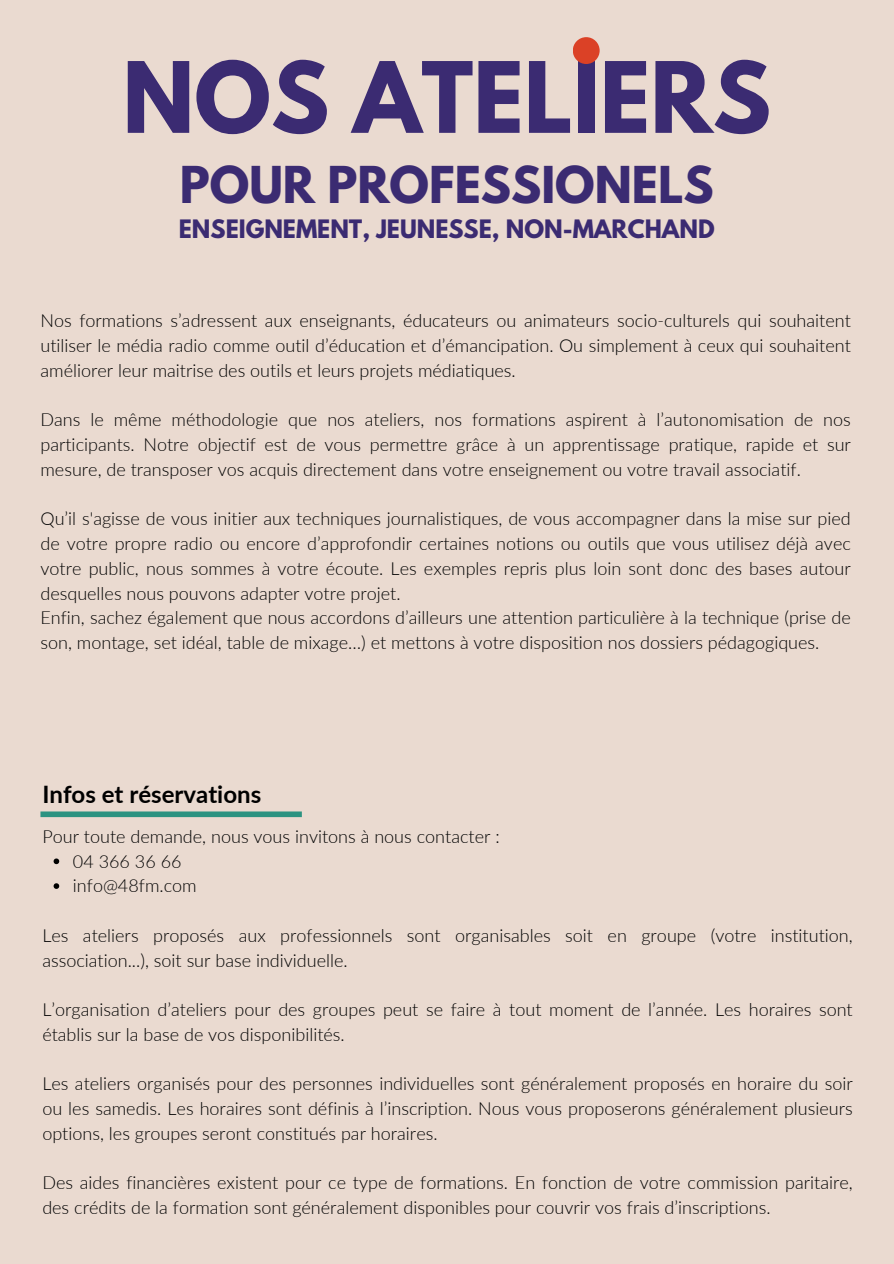
<style>
.page{position:relative;width:894px;height:1264px;background:#fff}
.page>*{position:absolute;margin:0;border:0;box-sizing:border-box;transform-origin:0 0}
.t1{font:700 87px "League Spartan";color:#3b2b72}
.t2{font:700 45px "League Spartan";color:#3b2b72}
.t3{font:700 24px "Lato";color:#000}
.t4{font:700 22.5px "League Spartan";color:#3b2b72}
.t5{font:300 18px/24.8px "Lato";color:#000}
</style>
<div class="page">
<div style="left:0;top:0;width:893px;height:1263px;background:#eadad0"></div>
<div style="left:572px;top:37px;width:27px;height:27px;background:#db4126;border-radius:50%"></div>
<svg style="left:54px;top:858px;width:5px;height:6px"></svg>
<svg style="left:54px;top:883px;width:5px;height:5px"></svg>
<div style="left:40px;top:811px;width:262px;height:6px;background:#2c9381"></div>
<h1 class="t1" style="left:122px;top:54px;width:650px">NOS ATELIERS</h1>
<h1 class="t2" style="left:180px;top:162px;width:535px">POUR PROFESSIONELS</h1>
<h1 class="t4" style="left:179px;top:217px;width:537px">ENSEIGNEMENT, JEUNESSE, NON-MARCHAND</h1>
<p class="t5" style="left:40px;top:308px;width:811px;text-align:justify">Nos formations s’adressent aux enseignants, éducateurs ou animateurs socio-culturels qui souhaitent utiliser le média radio comme outil d’éducation et d’émancipation. Ou simplement à ceux qui souhaitent améliorer leur maitrise des outils et leurs projets médiatiques.</p>
<p class="t5" style="left:40px;top:407px;width:811px;text-align:justify">Dans le même méthodologie que nos ateliers, nos formations aspirent à l’autonomisation de nos participants. Notre objectif est de vous permettre grâce à un apprentissage pratique, rapide et sur mesure, de transposer vos acquis directement dans votre enseignement ou votre travail associatif.</p>
<p class="t5" style="left:40px;top:506px;width:811px;text-align:justify">Qu’il s'agisse de vous initier aux techniques journalistiques, de vous accompagner dans la mise sur pied de votre propre radio ou encore d’approfondir certaines notions ou outils que vous utilisez déjà avec votre public, nous sommes à votre écoute. Les exemples repris plus loin sont donc des bases autour desquelles nous pouvons adapter votre projet.</p>
<p class="t5" style="left:40px;top:605px;width:811px">Enfin, sachez également que nous accordons d’ailleurs une attention particulière à la technique (prise de son, montage, set idéal, table de mixage…) et mettons à votre disposition nos dossiers pédagogiques.</p>
<p class="t3" style="left:42px;top:779px;width:220px">Infos et réservations</p>
<p class="t5" style="left:42px;top:823px;width:459px">Pour toute demande, nous vous invitons à nous contacter :</p>
<p class="t5" style="left:73px;top:848px;width:110px">04 366 36 66</p>
<p class="t5" style="left:73px;top:872px;width:125px">info@48fm.com</p>
<p class="t5" style="left:42px;top:922px;width:811px">Les ateliers proposés aux professionnels sont organisables soit en groupe (votre institution, association...), soit sur base individuelle.</p>
<p class="t5" style="left:42px;top:996px;width:811px">L’organisation d’ateliers pour des groupes peut se faire à tout moment de l’année. Les horaires sont établis sur la base de vos disponibilités.</p>
<p class="t5" style="left:42px;top:1070px;width:811px;text-align:justify">Les ateliers organisés pour des personnes individuelles sont généralement proposés en horaire du soir ou les samedis. Les horaires sont définis à l’inscription. Nous vous proposerons généralement plusieurs options, les groupes seront constitués par horaires.</p>
<p class="t5" style="left:42px;top:1169px;width:811px">Des aides financières existent pour ce type de formations. En fonction de votre commission paritaire, des crédits de la formation sont généralement disponibles pour couvrir vos frais d’inscriptions.</p>
</div>
